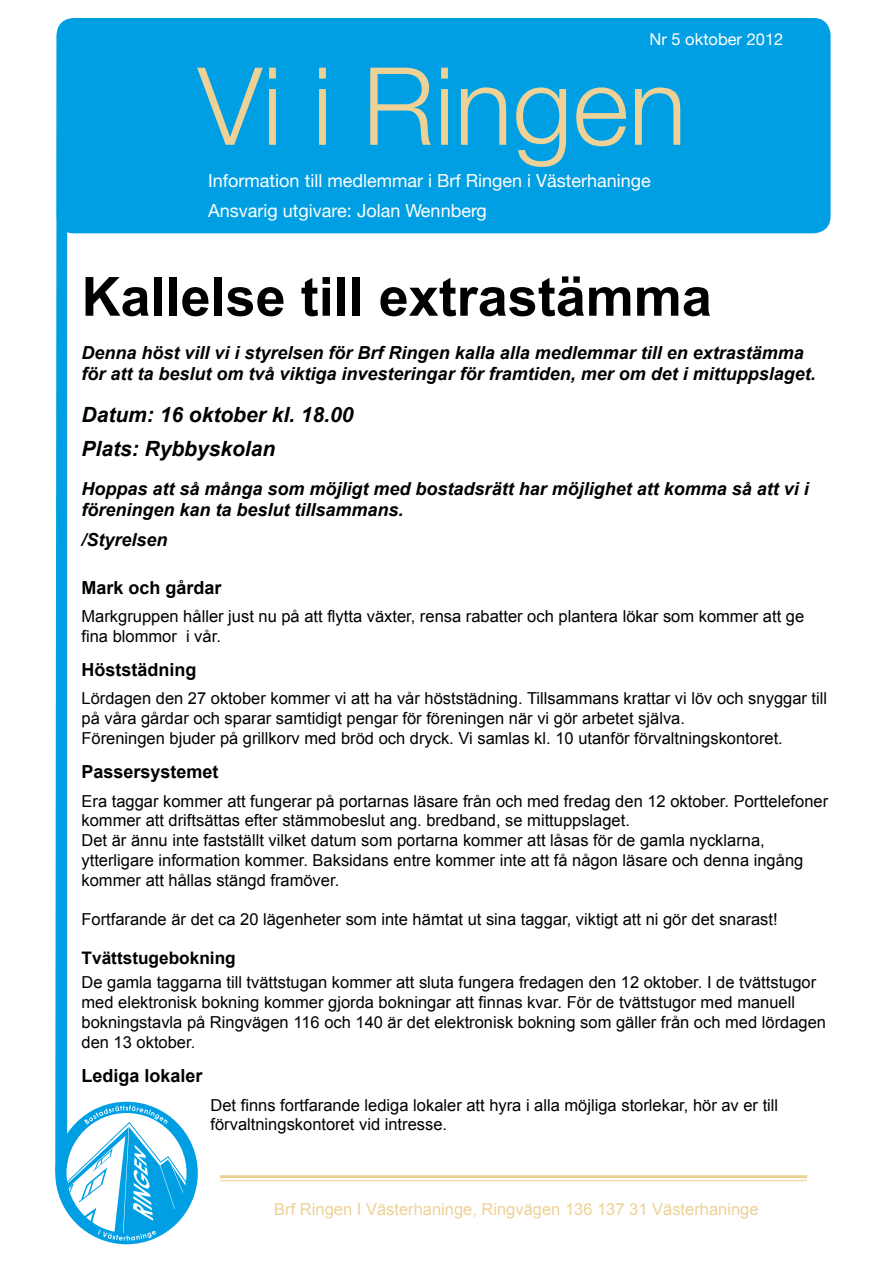
<style>
.page{position:relative;width:893px;height:1263px;background:#fff}
.page>*{position:absolute;margin:0;border:0;box-sizing:border-box;transform-origin:0 0}
.t1{font:300 108px "Helvetica Neue";color:#eed197}
.t2{font:700 54px "Arial";color:#000}
.t3{font:italic 700 21px/33.8px "Arial";color:#000}
.t4{font:italic 700 18px/21.6px "Arial";color:#000}
.t5{font:18px/30.2px "Helvetica Neue";color:#fff}
.t6{font:700 18px "Arial";color:#000}
.t7{font:700 17.25px "Arial";color:#000}
.t8{font:16.5px/19.8px "Arial";color:#000}
.t9{font:16.5px "Arial";color:#eed197}
.t10{font:16.5px "Helvetica Neue";color:#fff}
</style>
<div class="page">
<div style="left:57px;top:18px;width:774px;height:215px;background:#009fe3;border-radius:17px"></div>
<hr style="left:220px;top:1175px;width:587px;height:3px;background:#eed197">
<hr style="left:220px;top:1180px;width:587px;height:1px;background:#eed197">
<svg style="left:55px;top:31px;width:143px;height:1213px"></svg>
<p class="t10" style="left:649px;top:27px;width:135px">Nr 5 oktober 2012</p>
<h1 class="t1" style="left:198px;top:19px;width:490px">Vi i Ringen</h1>
<p class="t5" style="left:208px;top:167px;width:444px">Information till medlemmar i Brf Ringen i Västerhaninge<br>Ansvarig utgivare: Jolan Wennberg</p>
<h2 class="t2" style="left:82px;top:261px;width:632px">Kallelse till extrastämma</h2>
<p class="t4" style="left:82px;top:342px;width:736px">Denna höst vill vi i styrelsen för Brf Ringen kalla alla medlemmar till en extrastämma för att ta beslut om två viktiga investeringar för framtiden, mer om det i mittuppslaget.</p>
<p class="t3" style="left:82px;top:399px;width:273px">Datum: 16 oktober kl. 18.00<br>Plats: Rybbyskolan</p>
<p class="t4" style="left:82px;top:478px;width:729px">Hoppas att så många som möjligt med bostadsrätt har möjlighet att komma så att vi i föreningen kan ta beslut tillsammans.</p>
<p class="t4" style="left:82px;top:530px;width:88px">/Styrelsen</p>
<p class="t6" style="left:82px;top:575px;width:142px">Mark och gårdar</p>
<p class="t8" style="left:82px;top:606px;width:724px">Markgruppen håller just nu på att flytta växter, rensa rabatter och plantera lökar som kommer att ge fina blommor i vår.</p>
<p class="t6" style="left:82px;top:658px;width:117px">Höststädning</p>
<p class="t8" style="left:82px;top:689px;width:747px">Lördagen den 27 oktober kommer vi att ha vår höststädning. Tillsammans krattar vi löv och snyggar till på våra gårdar och sparar samtidigt pengar för föreningen när vi gör arbetet själva.<br>Föreningen bjuder på grillkorv med bröd och dryck. Vi samlas kl. 10 utanför förvaltningskontoret.</p>
<p class="t6" style="left:82px;top:760px;width:139px">Passersystemet</p>
<p class="t8" style="left:82px;top:791px;width:748px">Era taggar kommer att fungerar på portarnas läsare från och med fredag den 12 oktober. Porttelefoner kommer att driftsättas efter stämmobeslut ang. bredband, se mittuppslaget.<br>Det är ännu inte fastställt vilket datum som portarna kommer att låsas för de gamla nycklarna, ytterligare information kommer. Baksidans entre kommer inte att få någon läsare och denna ingång kommer att hållas stängd framöver.</p>
<p class="t8" style="left:82px;top:910px;width:698px">Fortfarande är det ca 20 lägenheter som inte hämtat ut sina taggar, viktigt att ni gör det snarast!</p>
<p class="t7" style="left:82px;top:947px;width:156px">Tvättstugebokning</p>
<p class="t8" style="left:82px;top:973px;width:746px">De gamla taggarna till tvättstugan kommer att sluta fungera fredagen den 12 oktober. I de tvättstugor med elektronisk bokning kommer gjorda bokningar att finnas kvar. För de tvättstugor med manuell bokningstavla på Ringvägen 116 och 140 är det elektronisk bokning som gäller från och med lördagen den 13 oktober.</p>
<p class="t6" style="left:82px;top:1064px;width:123px">Lediga lokaler</p>
<p class="t8" style="left:211px;top:1095px;width:569px">Det finns fortfarande lediga lokaler att hyra i alla möjliga storlekar, hör av er till förvaltningskontoret vid intresse.</p>
<p class="t9" style="left:274px;top:1198px;width:486px">Brf Ringen I Västerhaninge, Ringvägen 136 137 31 Västerhaninge</p>
</div>
